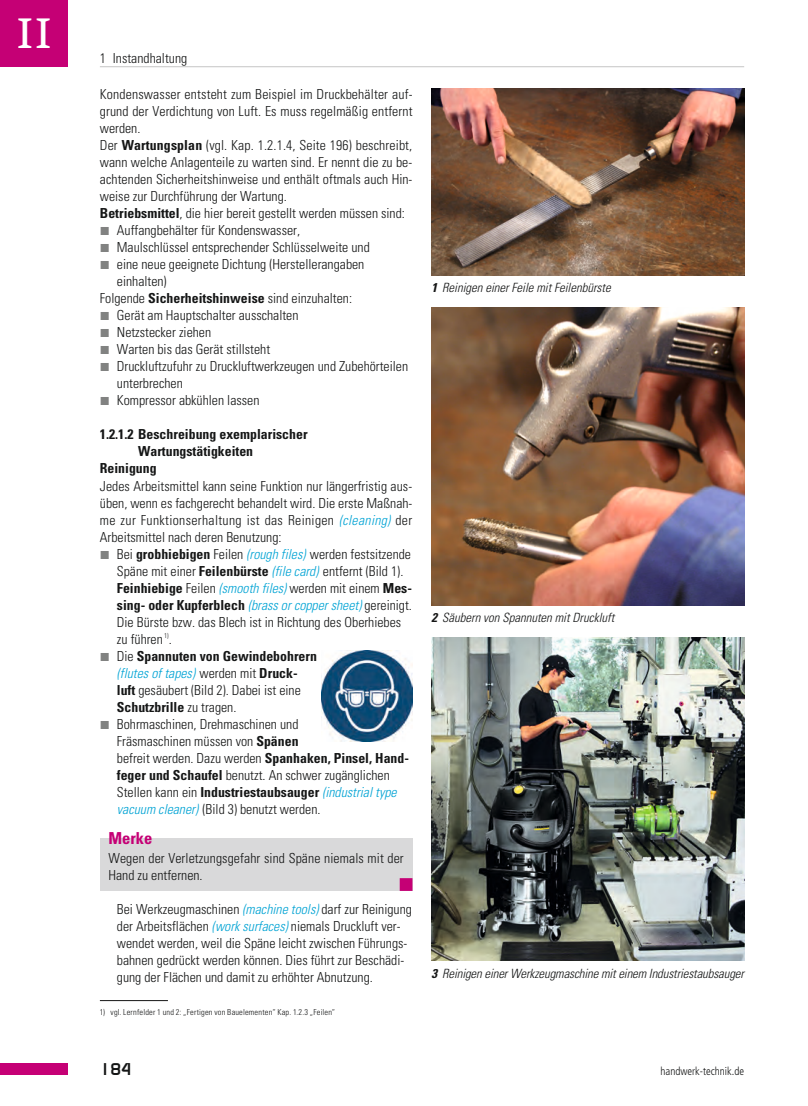
<style>
.page{position:relative;width:808px;height:1106px;background:#fff}
.page>*{position:absolute;margin:0;border:0;box-sizing:border-box;transform-origin:0 0}
.t1{font:45px "Sitka Text";color:#fff}
.t2{font:700 condensed 16.5px "H Tunivers";color:#c50075}
.t3{font:700 16.5px "Digineu";color:#151616}
.t4{font:300 condensed 13.8px/17px "H Tunivers";color:#151616}
.t5{font:700 condensed 13.8px "H Tunivers";color:#151616}
.t6{font:300 condensed 13.8px "H Tunivers";letter-spacing:.025em;color:#151616}
.t7{font:italic 300 condensed 13.8px "H Tunivers";color:#00a3d4}
.t8{font:italic 300 condensed 12.75px "H Tunivers";color:#151616}
.t9{font:300 condensed 11.25px "Frutiger LT Std";color:#151616}
.t10{font:300 condensed 8.25px "H Tunivers";letter-spacing:.025em;color:#151616}
.s1{font-weight:700}
.s2{color:#818281}
.s3{font-style:italic;color:#00a3d4}
.s4{font-weight:300;font-style:italic;color:#00a3d4}
.s5{font-weight:300}
.s6{font-weight:300;color:#818281}
.s7{font-style:normal;color:#151616}
.s8{font-weight:700;font-style:normal;color:#151616}
</style>
<div class="page">
<hr style="left:100px;top:66px;width:644px;height:1px;background:#c5c5c5">
<div style="left:0;top:1063px;width:68px;height:11px;background:#c50075"></div>
<div style="left:0;top:0;width:68px;height:67px;background:#c50075"></div>
<div style="left:100px;top:838px;width:312px;height:53px;background:#d9d9da"></div>
<div style="left:400px;top:878px;width:12px;height:13px;background:#c50075"></div>
<hr style="left:100px;top:1000px;width:68px;height:1px;background:#151616">
<img style="left:432px;top:88px;width:312px;height:187px">
<img style="left:432px;top:307px;width:312px;height:298px">
<img style="left:432px;top:637px;width:312px;height:323px">
<svg style="left:340px;top:741px;width:46px;height:1px"></svg>
<img style="left:321px;top:650px;width:91px;height:91px">
<h1 class="t1" style="left:16px;top:0;width:38px">II</h1>
<p class="t4" style="left:100px;top:49px;width:89px">1 Instandhaltung</p>
<p class="t4" style="left:100px;top:86px;width:313px">Kondenswasser entsteht zum Beispiel im Druckbehälter auf-</p>
<p class="t4" style="left:100px;top:103px;width:314px">grund der Verdichtung von Luft. Es muss regelmäßig entfernt</p>
<p class="t4" style="left:100px;top:120px;width:42px">werden.</p>
<p class="t4" style="left:100px;top:137px;width:314px">Der <span class="s1">Wartungsplan</span> (vgl. Kap. 1.2.1.4, Seite 196) beschreibt,</p>
<p class="t4" style="left:100px;top:154px;width:314px">wann welche Anlagenteile zu warten sind. Er nennt die zu be-</p>
<p class="t4" style="left:100px;top:171px;width:314px">achtenden Sicherheitshinweise und enthält oftmals auch Hin-</p>
<p class="t4" style="left:100px;top:188px;width:188px">weise zur Durchführung der Wartung.</p>
<p class="t4" style="left:100px;top:205px;width:307px"><span class="s1">Betriebsmittel</span>, die hier bereit gestellt werden müssen sind:</p>
<p class="t4" style="left:100px;top:222px;width:202px"><span class="s2">†</span> Auffangbehälter für Kondenswasser,</p>
<p class="t4" style="left:100px;top:239px;width:271px"><span class="s2">†</span> Maulschlüssel entsprechender Schlüsselweite und</p>
<p class="t4" style="left:100px;top:256px;width:266px"><span class="s2">†</span> eine neue geeignete Dichtung (Herstellerangaben</p>
<p class="t4" style="left:117px;top:273px;width:51px">einhalten)</p>
<p class="t4" style="left:100px;top:290px;width:254px">Folgende <span class="s1">Sicherheitshinweise</span> sind einzuhalten:</p>
<p class="t4" style="left:100px;top:307px;width:200px"><span class="s2">†</span> Gerät am Hauptschalter ausschalten</p>
<p class="t4" style="left:100px;top:324px;width:113px"><span class="s2">†</span> Netzstecker ziehen</p>
<p class="t4" style="left:100px;top:341px;width:172px"><span class="s2">†</span> Warten bis das Gerät stillsteht</p>
<p class="t4" style="left:100px;top:358px;width:310px"><span class="s2">†</span> Druckluftzufuhr zu Druckluftwerkzeugen und Zubehörteilen</p>
<p class="t4" style="left:117px;top:375px;width:67px">unterbrechen</p>
<p class="t4" style="left:100px;top:392px;width:161px"><span class="s2">†</span> Kompressor abkühlen lassen</p>
<p class="t5" style="left:100px;top:426px;width:209px">1.2.1.2 Beschreibung exemplarischer</p>
<p class="t5" style="left:138px;top:443px;width:117px">Wartungstätigkeiten</p>
<p class="t5" style="left:100px;top:460px;width:58px">Reinigung</p>
<p class="t4" style="left:100px;top:477px;width:313px">Jedes Arbeitsmittel kann seine Funktion nur längerfristig aus-</p>
<p class="t4" style="left:100px;top:494px;width:313px">üben, wenn es fachgerecht behandelt wird. Die erste Maßnah-</p>
<p class="t6" style="left:100px;top:511px;width:314px">me zur Funktionserhaltung ist das Reinigen <span class="s3">(cleaning)</span> der</p>
<p class="t4" style="left:100px;top:528px;width:183px">Arbeitsmittel nach deren Benutzung:</p>
<p class="t4" style="left:100px;top:545px;width:313px"><span class="s2">†</span> Bei <span class="s1">grobhiebigen</span> Feilen <span class="s3">(rough files)</span> werden festsitzende</p>
<p class="t4" style="left:117px;top:562px;width:288px">Späne mit einer <span class="s1">Feilenbürste</span> <span class="s3">(file card)</span> entfernt (Bild 1).</p>
<p class="t4" style="left:117px;top:579px;width:297px"><span class="s1">Feinhiebige</span> Feilen <span class="s3">(smooth files)</span> werden mit einem <span class="s1">Mes-</span></p>
<p class="t5" style="left:117px;top:596px;width:297px">sing- oder Kupferblech <span class="s4">(brass or copper sheet)</span> <span class="s5">gereinigt.</span></p>
<p class="t4" style="left:117px;top:613px;width:286px">Die Bürste bzw. das Blech ist in Richtung des Oberhiebes</p>
<p class="t4" style="left:117px;top:630px;width:56px">zu führen <sup>1)</sup>.</p>
<p class="t5" style="left:100px;top:647px;width:219px"><span class="s6">†</span> <span class="s5">Die</span> Spannuten von Gewindebohrern</p>
<p class="t7" style="left:117px;top:664px;width:182px">(flutes of tapes) <span class="s7">werden mit</span> <span class="s8">Druck-</span></p>
<p class="t4" style="left:117px;top:681px;width:185px"><span class="s1">luft</span> gesäubert (Bild 2). Dabei ist eine</p>
<p class="t5" style="left:117px;top:698px;width:121px">Schutzbrille <span class="s5">zu tragen.</span></p>
<p class="t4" style="left:100px;top:715px;width:200px"><span class="s2">†</span> Bohrmaschinen, Drehmaschinen und</p>
<p class="t4" style="left:117px;top:732px;width:183px">Fräsmaschinen müssen von <span class="s1">Spänen</span></p>
<p class="t4" style="left:117px;top:749px;width:294px">befreit werden. Dazu werden <span class="s1">Spanhaken, Pinsel, Hand-</span></p>
<p class="t4" style="left:117px;top:766px;width:274px"><span class="s1">feger und Schaufel</span> benutzt. An schwer zugänglichen</p>
<p class="t5" style="left:117px;top:783px;width:281px"><span class="s5">Stellen kann ein</span> Industriestaubsauger <span class="s4">(industrial type</span></p>
<p class="t4" style="left:117px;top:800px;width:205px"><span class="s3">vacuum cleaner)</span> (Bild 3) benutzt werden.</p>
<p class="t2" style="left:108px;top:827px;width:45px">Merke</p>
<p class="t4" style="left:108px;top:849px;width:297px">Wegen der Verletzungsgefahr sind Späne niemals mit der<br>Hand zu entfernen.</p>
<p class="t4" style="left:117px;top:900px;width:296px">Bei Werkzeugmaschinen <span class="s3">(machine tools)</span> darf zur Reinigung der Arbeitsflächen <span class="s3">(work surfaces)</span> niemals Druckluft ver&shy;wendet werden, weil die Späne leicht zwischen Führungs&shy;bahnen gedrückt werden können. Dies führt zur Beschädi&shy;gung der Flächen und damit zu erhöhter Abnutzung.</p>
<p class="t10" style="left:100px;top:1007px;width:237px">1) vgl. Lernfelder 1 und 2: „Fertigen von Bauelementen“ Kap. 1.2.3 „Feilen“</p>
<p class="t3" style="left:100px;top:1059px;width:34px">184</p>
<p class="t8" style="left:432px;top:280px;width:181px"><span class="s1">1</span> Reinigen einer Feile mit Feilenbürste</p>
<p class="t8" style="left:432px;top:610px;width:184px"><span class="s1">2</span> Säubern von Spannuten mit Druckluft</p>
<p class="t8" style="left:432px;top:965px;width:314px"><span class="s1">3</span> Reinigen einer Werkzeugmaschine mit einem Industriestaubsauger</p>
<p class="t9" style="left:660px;top:1064px;width:85px">handwerk-technik.de</p>
</div>
